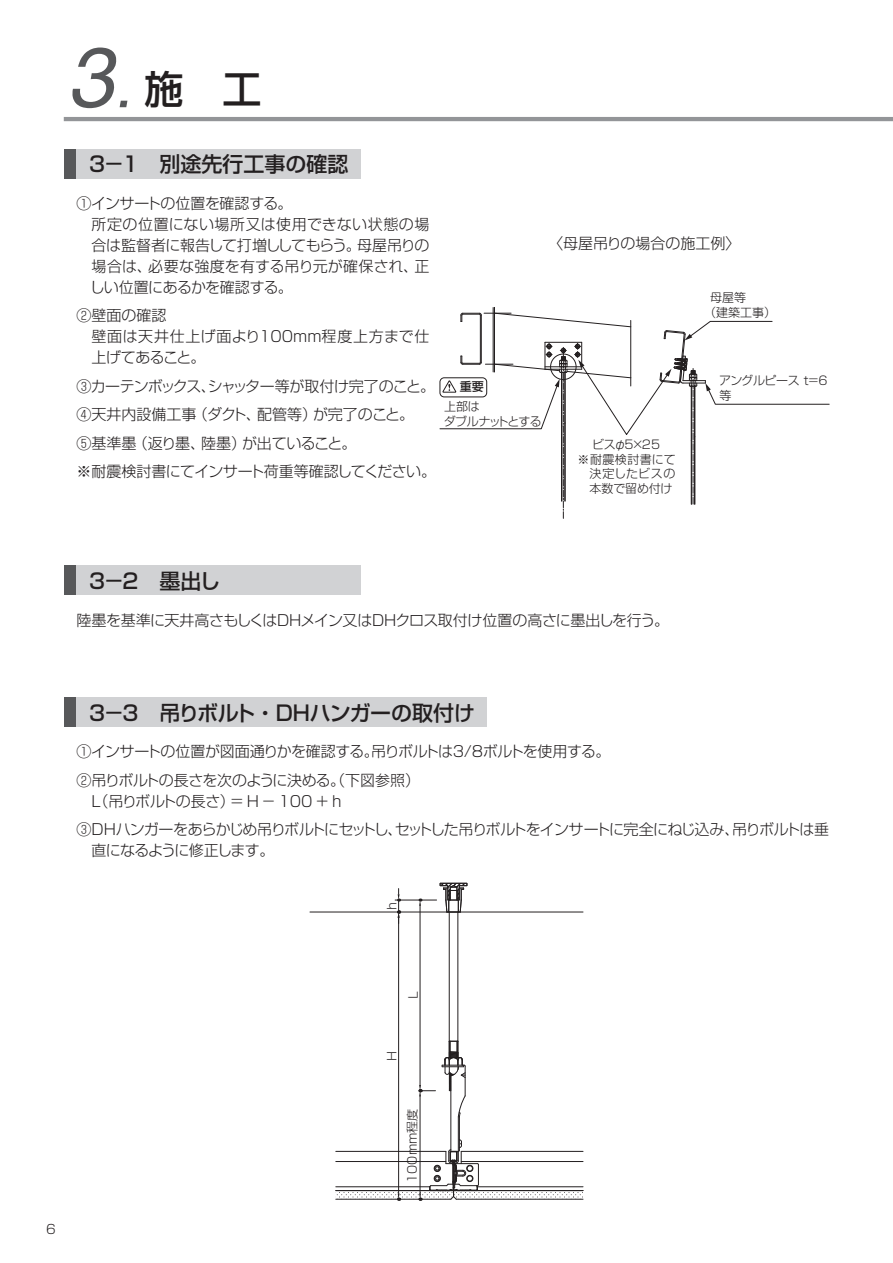
<style>
.page{position:relative;width:893px;height:1263px;background:#fff}
.page>*{position:absolute;margin:0;border:0;box-sizing:border-box;transform-origin:0 0}
.t1{font:500 39px "Shin Go Pro";color:#231f20}
.t2{font:500 21px "Shin Go Pro";color:#231f20}
.t3{font:300 15px/28.5px "Shin Go Pro";letter-spacing:-.025em;color:#231f20}
.t4{font:300 15px/21px "Shin Go Pro";color:#231f20}
.t5{font:300 15px/28.5px "Shin Go Pro";letter-spacing:-.065em;color:#231f20}
.t6{font:300 15px "Shin Go Pro";letter-spacing:-.05em;color:#231f20}
.t7{font:300 12.75px "Shin Go Pro";color:#231f20}
.t8{font:300 12px/14.4px "Shin Go Pro";letter-spacing:-.01em;color:#231f20}
.t9{font:300 12px/14.4px "Shin Go Pro";letter-spacing:-.06em;color:#231f20}
.t10{font:300 12px/14.4px "Shin Go Pro";letter-spacing:-.04em;color:#231f20}
.t11{font:300 12px "Shin Go Pro";letter-spacing:.035em;color:#231f20}
.t12{font:300 12px "Shin Go Pro";letter-spacing:.03em;color:#231f20}
.t13{font:500 12px "Shin Go Pro";color:#231f20}
.s1{font-family:"Helvetica Neue";font-weight:400;font-style:italic;font-size:84.15px;color:#57585a}
.s2{font-family:"Helvetica Neue";font-weight:400;font-style:italic;font-size:58.95px;color:#57585a}
</style>
<div class="page">
<hr style="left:64px;top:117px;width:829px;height:4px;background:#939598">
<div style="left:64px;top:149px;width:13px;height:30px;background:#57585a"></div>
<div style="left:77px;top:149px;width:284px;height:30px;background:#d1d2d4"></div>
<div style="left:64px;top:566px;width:13px;height:29px;background:#57585a"></div>
<div style="left:77px;top:566px;width:284px;height:29px;background:#d1d2d4"></div>
<div style="left:64px;top:697px;width:13px;height:30px;background:#57585a"></div>
<div style="left:77px;top:697px;width:410px;height:30px;background:#d1d2d4"></div>
<hr style="left:310px;top:912px;width:273px;height:1px;background:#231f20">
<svg style="left:440px;top:883px;width:27px;height:30px"></svg>
<hr style="left:458px;top:912px;width:1px;height:129px;background:#231f20">
<hr style="left:449px;top:912px;width:1px;height:129px;background:#231f20">
<hr style="left:458px;top:1117px;width:1px;height:44px;background:#231f20">
<hr style="left:451px;top:1076px;width:1px;height:75px;background:#231f20">
<hr style="left:459px;top:1117px;width:1px;height:33px;background:#231f20">
<svg style="left:442px;top:1041px;width:24px;height:76px"></svg>
<hr style="left:420px;top:1096px;width:1px;height:97px;background:#231f20">
<hr style="left:398px;top:918px;width:1px;height:275px;background:#231f20">
<svg style="left:336px;top:1139px;width:247px;height:62px"></svg>
<hr style="left:395px;top:900px;width:42px;height:1px;background:#231f20">
<svg style="left:398px;top:888px;width:2px;height:35px"></svg>
<hr style="left:420px;top:906px;width:1px;height:179px;background:#231f20">
<svg style="left:419px;top:898px;width:2px;height:8px"></svg>
<svg style="left:419px;top:1085px;width:16px;height:11px"></svg>
<hr style="left:494px;top:307px;width:1px;height:65px;background:#231f20">
<hr style="left:493px;top:307px;width:1px;height:65px;background:#231f20">
<svg style="left:440px;top:313px;width:390px;height:206px"></svg>
<h1 class="t1" style="left:67px;top:57px;width:196px"><span class="s1">3</span><span class="s2">.</span>施　工</h1>
<h2 class="t2" style="left:89px;top:147px;width:261px">3－1　別途先行工事の確認</h2>
<p class="t4" style="left:90px;top:191px;width:341px;text-indent:-13px">①インサートの位置を確認する。<br>所定の位置にない場所又は使用できない状態の場合は監督者に報告して打増ししてもらう。母屋吊りの場合は、必要な強度を有する吊り元が確保され、正しい位置にあるかを確認する。</p>
<p class="t4" style="left:92px;top:303px;width:339px;text-indent:-15px">②壁面の確認<br>壁面は天井仕上げ面より100mm程度上方まで仕上げてあること。</p>
<p class="t3" style="left:77px;top:370px;width:361px">③カーテンボックス、シャッター等が取付け完了のこと。<br>④天井内設備工事（ダクト、配管等）が完了のこと。<br>⑤基準墨（返り墨、陸墨）が出ていること。<br>※耐震検討書にてインサート荷重等確認してください。</p>
<p class="t13" style="left:460px;top:377px;width:25px">重要</p>
<p class="t9" style="left:444px;top:398px;width:100px">上部は<br>ダブルナットとする</p>
<p class="t4" style="left:548px;top:231px;width:194px">〈母屋吊りの場合の施工例〉</p>
<p class="t8" style="left:704px;top:289px;width:73px;text-indent:6px">母屋等<br>（建築工事）</p>
<p class="t8" style="left:592px;top:436px;width:69px">ビスφ5×25</p>
<p class="t11" style="left:578px;top:449px;width:100px">※耐震検討書にて</p>
<p class="t12" style="left:590px;top:464px;width:87px">決定したビスの</p>
<p class="t8" style="left:590px;top:479px;width:84px">本数で留め付け</p>
<p class="t10" style="left:719px;top:372px;width:110px">アングルピース t＝6等</p>
<h2 class="t2" style="left:89px;top:564px;width:133px">3－2　墨出し</h2>
<p class="t3" style="left:77px;top:604px;width:594px">陸墨を基準に天井高さもしくはDHメイン又はDHクロス取付け位置の高さに墨出しを行う。</p>
<h2 class="t2" style="left:89px;top:695px;width:387px">3－3　吊りボルト・DHハンガーの取付け</h2>
<p class="t3" style="left:77px;top:736px;width:535px">①インサートの位置が図面通りかを確認する。吊りボルトは3/8ボルトを使用する。<br>②吊りボルトの長さを次のように決める。（下図参照）</p>
<p class="t5" style="left:77px;top:785px;width:754px;text-indent:15px">L（吊りボルトの長さ）＝ H － 100 ＋ h<br>③DHハンガーをあらかじめ吊りボルトにセットし、セットした吊りボルトをインサートに完全にねじ込み、吊りボルトは垂</p>
<p class="t6" style="left:92px;top:838px;width:184px">直になるように修正します。</p>
<p class="t8" style="left:383px;top:912px;width:13px;rotate:-90deg">ｈ</p>
<p class="t7" style="left:46px;top:1218px;width:11px">6</p>
<p class="t8" style="left:405px;top:1001px;width:13px;rotate:-90deg">Ｌ</p>
<p class="t8" style="left:383px;top:1061px;width:13px;rotate:-90deg">Ｈ</p>
<p class="t8" style="left:404px;top:1183px;width:75px;rotate:-90deg">100mm程度</p>
</div>
